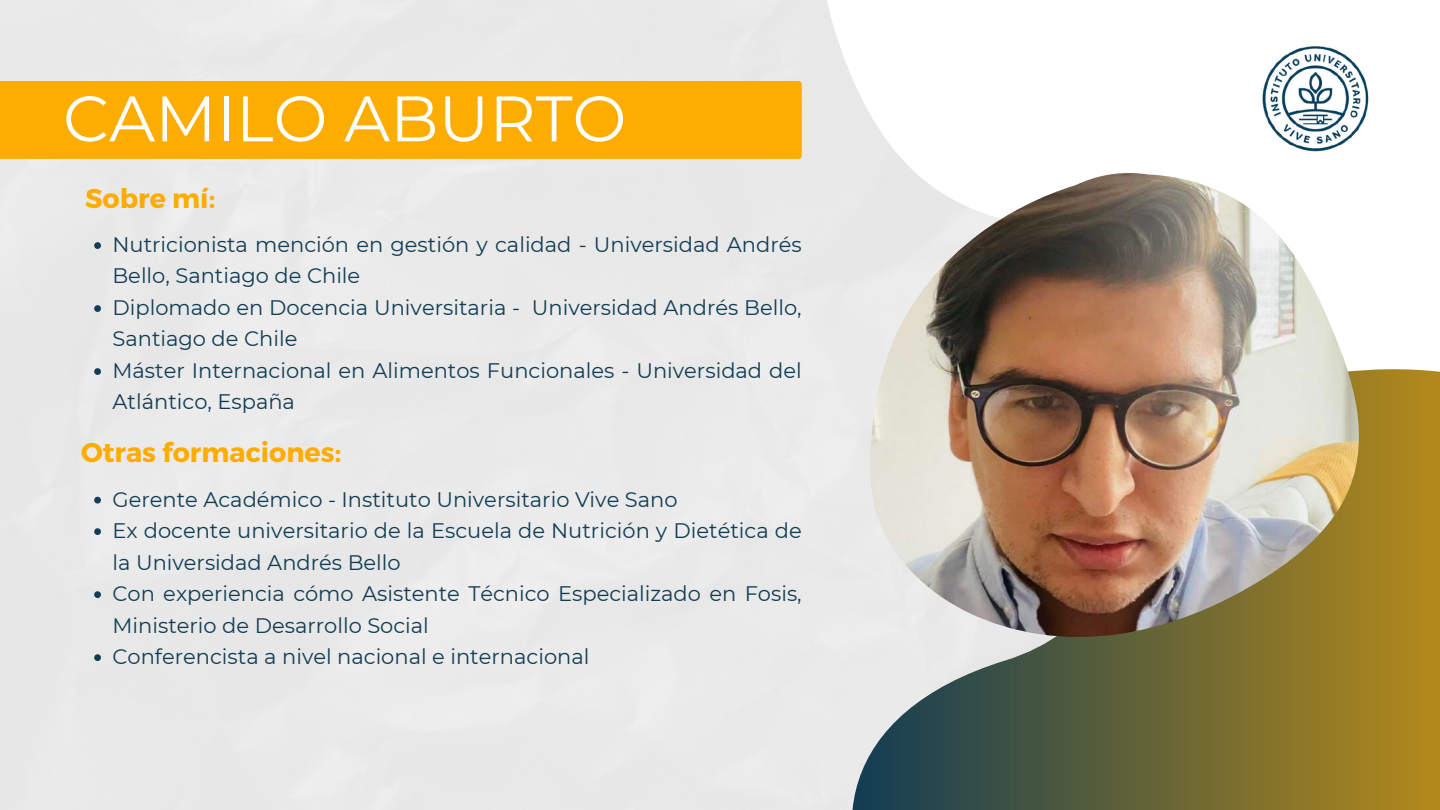
<style>
.page{position:relative;width:1440px;height:810px;background:#fff}
.page>*{position:absolute;margin:0;border:0;box-sizing:border-box;transform-origin:0 0}
.t1{font:64.1px "Montserrat";color:#fffffe}
.t2{font:700 27px "Montserrat";color:#fdac01}
.t3{font:21px/31.5px "Montserrat";color:#123d54}
</style>
<div class="page">
<svg style="left:737px;top:0;width:179px;height:557px;background:#ececec"></svg>
<div style="left:0;top:81px;width:802px;height:78px;background:#fdac01"></div>
<svg style="left:852px;top:367px;width:588px;height:443px;background:#847c47"></svg>
<img style="left:870px;top:173px;width:489px;height:464px">
<svg style="left:94px;top:242px;width:7px;height:7px"></svg>
<svg style="left:94px;top:305px;width:7px;height:7px"></svg>
<svg style="left:94px;top:368px;width:7px;height:7px"></svg>
<svg style="left:94px;top:497px;width:7px;height:7px"></svg>
<svg style="left:94px;top:528px;width:7px;height:7px"></svg>
<svg style="left:94px;top:591px;width:7px;height:7px"></svg>
<svg style="left:94px;top:654px;width:7px;height:7px"></svg>
<img style="left:1260px;top:46px;width:109px;height:107px">
<h1 class="t1" style="left:63px;top:79px;width:565px">CAMILO ABURTO</h1>
<p class="t2" style="left:85px;top:181px;width:132px">Sobre mí:</p>
<p class="t3" style="left:112px;top:229px;width:691px">Nutricionista mención en gestión y calidad - Universidad Andrés Bello, Santiago de Chile<br>Diplomado en Docencia Universitaria - Universidad Andrés Bello, Santiago de Chile<br>Máster Internacional en Alimentos Funcionales - Universidad del Atlántico, España</p>
<p class="t2" style="left:81px;top:434px;width:262px">Otras formaciones:</p>
<p class="t3" style="left:112px;top:483px;width:691px">Gerente Académico - Instituto Universitario Vive Sano<br>Ex docente universitario de la Escuela de Nutrición y Dietética de la Universidad Andrés Bello<br>Con experiencia cómo Asistente Técnico Especializado en Fosis, Ministerio de Desarrollo Social<br>Conferencista a nivel nacional e internacional</p>
</div>
